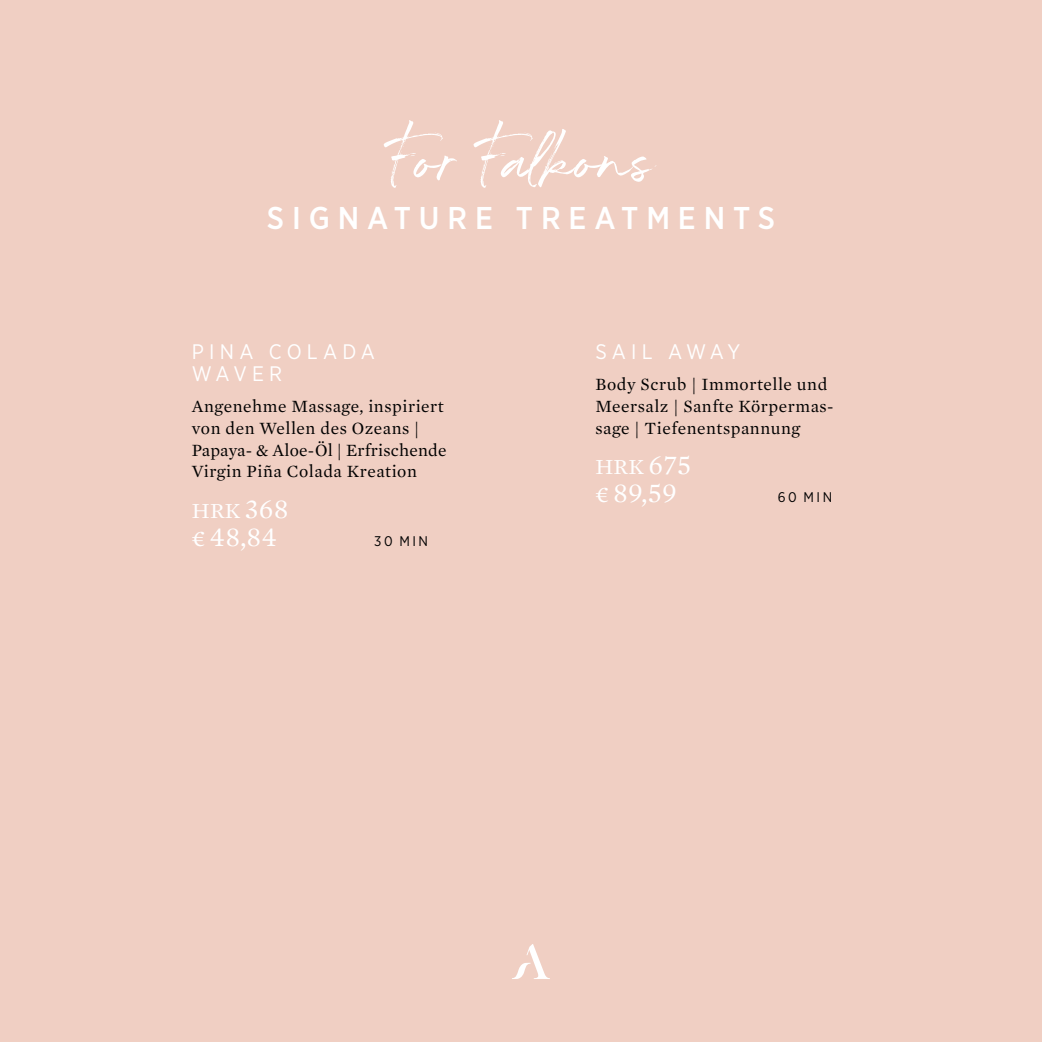
<style>
.page{position:relative;width:1042px;height:1042px;background:#f0cfc3}
.page>*{position:absolute;margin:0;border:0;box-sizing:border-box;transform-origin:0 0}
.t1{font:84px "White Heart";color:#fff}
.t2{font:500 31.5px "Gotham Narrow";letter-spacing:.25em;color:#fff}
.t3{font:28px "Mercury Text G1";letter-spacing:.01em;color:#fff}
.t4{font:21.88px "Mercury Text G1";letter-spacing:.01em;color:#fff}
.t5{font:21px/21.9px "Gotham Narrow";letter-spacing:.25em;color:#fff}
.t6{font:21px "Gotham Narrow";letter-spacing:.21em;color:#fff}
.t7{font:17.5px/21.9px "Mercury Text G1";letter-spacing:.03em;color:#000}
.t8{font:14px "Gotham Narrow";letter-spacing:.18em;color:#000}
.s1{font-size:28px}
.s2{font-size:22.75px}
</style>
<div class="page">
<svg style="left:512px;top:944px;width:38px;height:35px"></svg>
<h1 class="t1" style="left:386px;top:109px;width:271px">For Falkons</h1>
<h2 class="t2" style="left:267px;top:198px;width:510px">SIGNATURE TREATMENTS</h2>
<p class="t5" style="left:192px;top:340px;width:185px">PINA COLADA<br>WAVER</p>
<p class="t7" style="left:192px;top:394px;width:256px">Angenehme Massage, inspiriert von den Wellen des Ozeans |<br>Papaya- &amp; Aloe-Öl | Erfrischende<br>Virgin Piña Colada Kreation</p>
<p class="t4" style="left:192px;top:494px;width:98px">HRK <span class="s1">368</span></p>
<h3 class="t3" style="left:192px;top:516px;width:87px"><span class="s2">€</span> 48,84</h3>
<p class="t8" style="left:374px;top:532px;width:55px">30 MIN</p>
<p class="t6" style="left:595px;top:339px;width:146px">SAIL AWAY</p>
<p class="t7" style="left:595px;top:372px;width:240px">Body Scrub | Immortelle und<br>Meersalz | Sanfte Körpermas&shy;sage | Tiefenentspannung</p>
<p class="t4" style="left:595px;top:451px;width:97px">HRK <span class="s1">675</span></p>
<h3 class="t3" style="left:595px;top:472px;width:83px"><span class="s2">€</span> 89,59</h3>
<p class="t8" style="left:778px;top:488px;width:56px">60 MIN</p>
</div>
